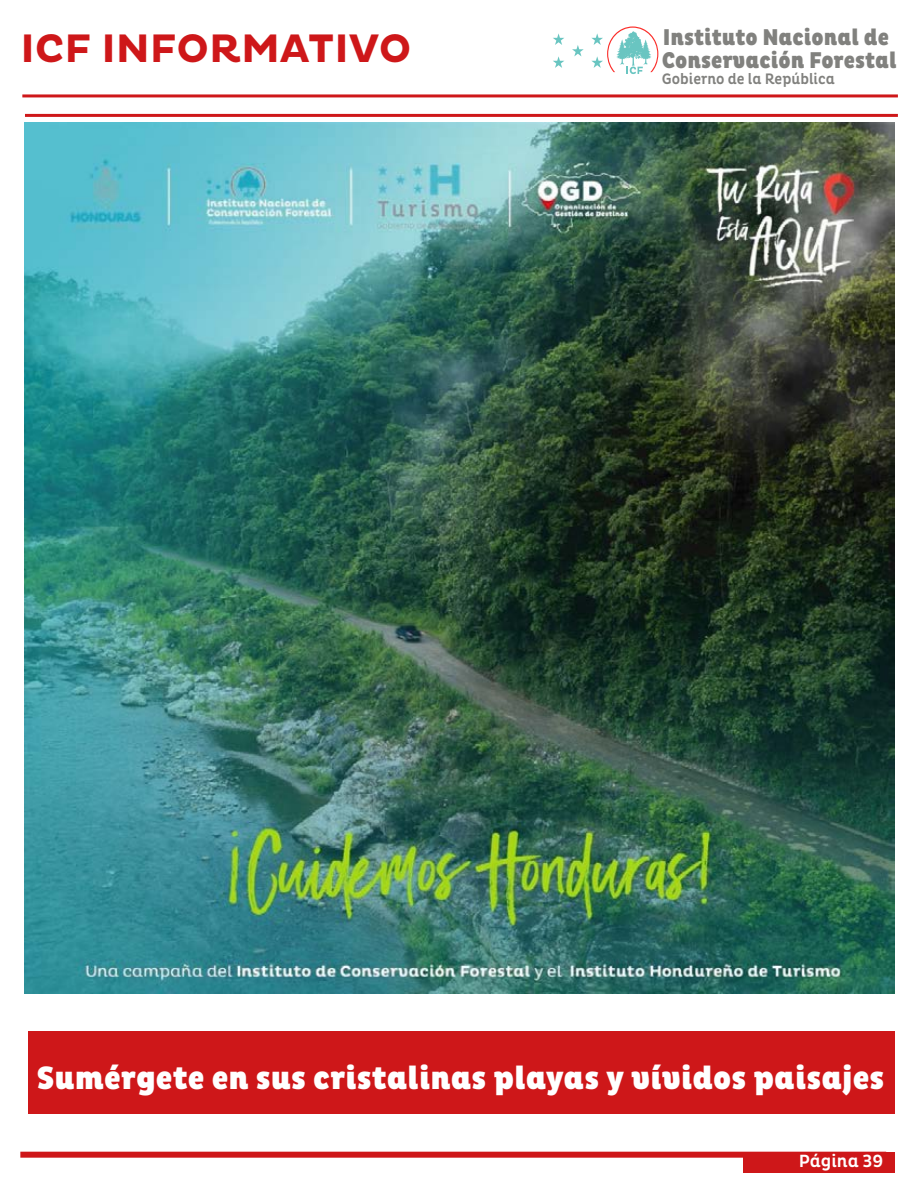
<style>
.page{position:relative;width:918px;height:1188px;background:#fff}
.page>*{position:absolute;margin:0;border:0;box-sizing:border-box;transform-origin:0 0}
.t1{font:700 40.5px "Pluto";color:#ce1719}
.t2{font:900 33px "Pluto Cond";color:#fff}
.t3{font:900 23.25px/22.8px "Pluto Cond";color:#81817e;scale:.96 1}
.t4{font:500 18px "Pluto Cond";color:#fff}
.t5{font:500 15.45px "Pluto Cond";color:#81817e;scale:.96 1}
</style>
<div class="page">
<hr style="left:22px;top:94px;width:876px;height:3px;background:#ce1719">
<hr style="left:25px;top:114px;width:873px;height:3px;background:#ce1719">
<div style="left:20px;top:1152px;width:866px;height:6px;background:#ce1719"></div>
<div style="left:744px;top:1152px;width:151px;height:21px;background:#ce1719"></div>
<svg style="left:572px;top:45px;width:12px;height:11px"></svg>
<svg style="left:591px;top:26px;width:67px;height:48px"></svg>
<svg style="left:553px;top:33px;width:11px;height:12px"></svg>
<svg style="left:553px;top:56px;width:11px;height:12px"></svg>
<img style="left:25px;top:123px;width:870px;height:870px">
<div style="left:28px;top:1031px;width:867px;height:83px;background:#ce1719"></div>
<p class="t1" style="left:20px;top:25px;width:393px">ICF INFORMATIVO</p>
<p class="t3" style="left:662px;top:26px;width:246px">Instituto Nacional de<br>Conservación Forestal</p>
<p class="t5" style="left:662px;top:70px;width:182px">Gobierno de la República</p>
<p class="t2" style="left:37px;top:1059px;width:849px">Sumérgete en sus cristalinas playas y vívidos paisajes</p>
<p class="t4" style="left:799px;top:1151px;width:86px">Página 39</p>
</div>
